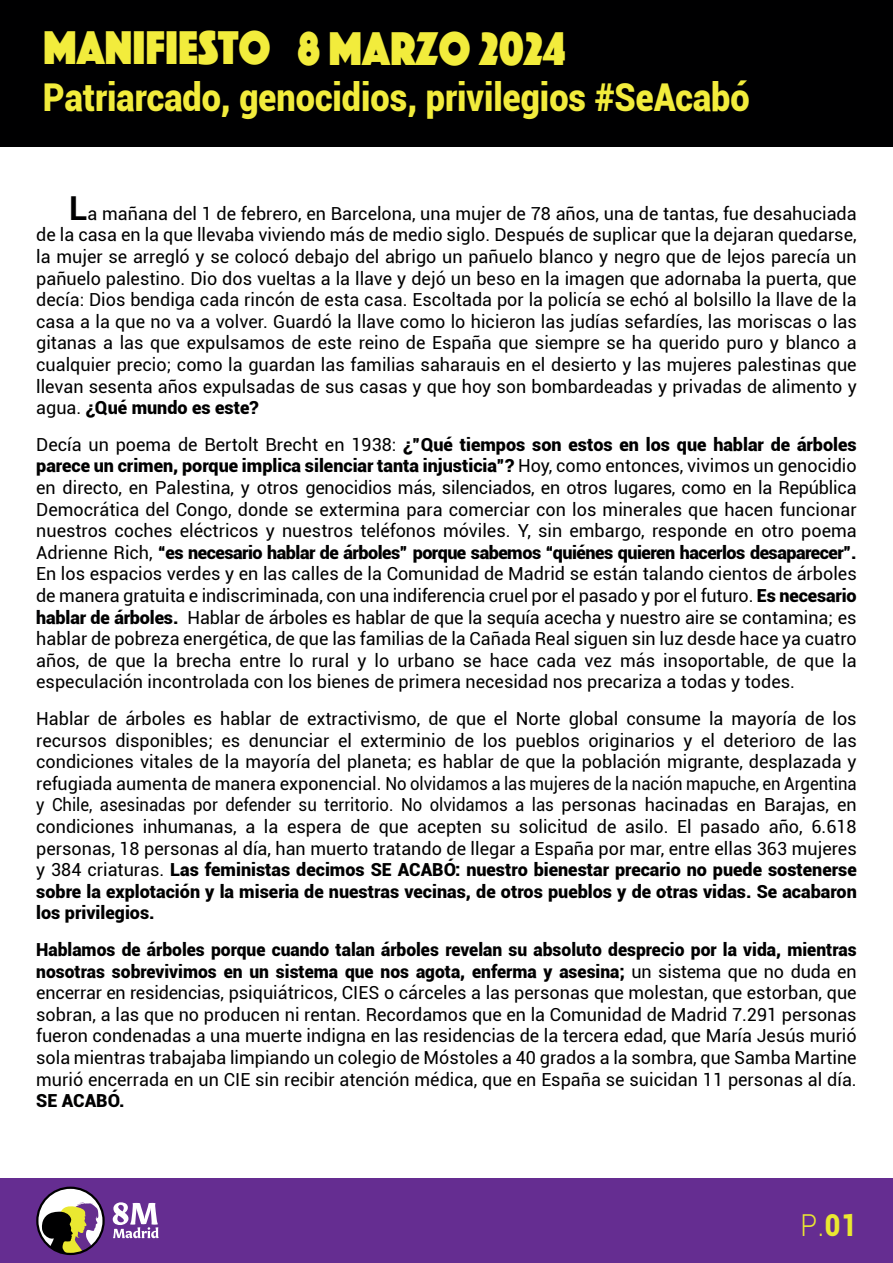
<style>
.page{position:relative;width:893px;height:1263px;background:#fff}
.page>*{position:absolute;margin:0;border:0;box-sizing:border-box;transform-origin:0 0}
.t1{font:48.75px "Phosphate Solid";color:#f2ec3c;scale:.89 1}
.t2{font:900 38.4px "Roboto";color:#f2ec3c;scale:.89 1}
.t3{font:300 30.3px "Roboto";color:#eae831;scale:.89 1}
.t4{font:18px/21.6px "Roboto";color:#000001;text-align:justify}
.t5{font:900 18px "Roboto";color:#000001}
.s1{font-weight:700;font-size:33px}
.s2{font-weight:900}
</style>
<div class="page">
<div style="left:0;top:0;width:893px;height:146px;background:#000001"></div>
<div style="left:0;top:1178px;width:893px;height:85px;background:#652d91"></div>
<svg style="left:36px;top:1186px;width:69px;height:69px"></svg>
<svg style="left:113px;top:1202px;width:46px;height:36px"></svg>
<h1 class="t1" style="left:43px;top:24px;width:588px">MANIFIESTO 8 MARZO 2024</h1>
<h2 class="t2" style="left:43px;top:70px;width:796px">Patriarcado, genocidios, privilegios #SeAcabó</h2>
<p class="t4" style="left:36px;top:202px;width:822px;text-indent:33px"><span class="s1">L</span>a mañana del 1 de febrero, en Barcelona, una mujer de 78 años, una de tantas, fue desahuciada de la casa en la que llevaba viviendo más de medio siglo. Después de suplicar que la dejaran quedarse, la mujer se arregló y se colocó debajo del abrigo un pañuelo blanco y negro que de lejos parecía un pañuelo palestino. Dio dos vueltas a la llave y dejó un beso en la imagen que adornaba la puerta, que decía: Dios bendiga cada rincón de esta casa. Escoltada por la policía se echó al bolsillo la llave de la casa a la que no va a volver. Guardó la llave como lo hicieron las judías sefardíes, las moriscas o las gitanas a las que expulsamos de este reino de España que siempre se ha querido puro y blanco a cualquier precio; como la guardan las familias saharauis en el desierto y las mujeres palestinas que llevan sesenta años expulsadas de sus casas y que hoy son bombardeadas y privadas de alimento y agua. <span class="s2">¿Qué mundo es este?</span></p>
<p class="t4" style="left:36px;top:433px;width:822px">Decía un poema de Bertolt Brecht en 1938: <span class="s2">¿”Qué tiempos son estos en los que hablar de árboles parece un crimen, porque implica silenciar tanta injusticia”?</span> Hoy, como entonces, vivimos un genocidio en directo, en Palestina, y otros genocidios más, silenciados, en otros lugares, como en la República Democrática del Congo, donde se extermina para comerciar con los minerales que hacen funcionar nuestros coches eléctricos y nuestros teléfonos móviles. Y, sin embargo, responde en otro poema Adrienne Rich, <span class="s2">“es necesario hablar de árboles” porque sabemos “quiénes quieren hacerlos desaparecer”.<br></span>En los espacios verdes y en las calles de la Comunidad de Madrid se están talando cientos de árboles de manera gratuita e indiscriminada, con una indiferencia cruel por el pasado y por el futuro. <span class="s2">Es necesario hablar de árboles.</span> Hablar de árboles es hablar de que la sequía acecha y nuestro aire se contamina; es hablar de pobreza energética, de que las familias de la Cañada Real siguen sin luz desde hace ya cuatro años, de que la brecha entre lo rural y lo urbano se hace cada vez más insoportable, de que la especulación incontrolada con los bienes de primera necesidad nos precariza a todas y todes.</p>
<p class="t4" style="left:36px;top:707px;width:822px">Hablar de árboles es hablar de extractivismo, de que el Norte global consume la mayoría de los recursos disponibles; es denunciar el exterminio de los pueblos originarios y el deterioro de las condiciones vitales de la mayoría del planeta; es hablar de que la población migrante, desplazada y refugiada aumenta de manera exponencial. No olvidamos a las mujeres de la nación mapuche, en Argentina y Chile, asesinadas por defender su territorio. No olvidamos a las personas hacinadas en Barajas, en condiciones inhumanas, a la espera de que acepten su solicitud de asilo. El pasado año, 6.618 personas, 18 personas al día, han muerto tratando de llegar a España por mar, entre ellas 363 mujeres y 384 criaturas. <span class="s2">Las feministas decimos SE ACABÓ: nuestro bienestar precario no puede sostenerse sobre la explotación y la miseria de nuestras vecinas, de otros pueblos y de otras vidas. Se acabaron los privilegios.</span></p>
<p class="t4" style="left:36px;top:938px;width:822px"><span class="s2">Hablamos de árboles porque cuando talan árboles revelan su absoluto desprecio por la vida, mientras nosotras sobrevivimos en un sistema que nos agota, enferma y asesina;</span> un sistema que no duda en encerrar en residencias, psiquiátricos, CIES o cárceles a las personas que molestan, que estorban, que sobran, a las que no producen ni rentan. Recordamos que en la Comunidad de Madrid 7.291 personas fueron condenadas a una muerte indigna en las residencias de la tercera edad, que María Jesús murió sola mientras trabajaba limpiando un colegio de Móstoles a 40 grados a la sombra, que Samba Martine murió encerrada en un CIE sin recibir atención médica, que en España se suicidan 11 personas al día.</p>
<p class="t5" style="left:36px;top:1088px;width:90px">SE ACABÓ.</p>
<h3 class="t3" style="left:800px;top:1204px;width:65px">P.<span class="s2">01</span></h3>
</div>
